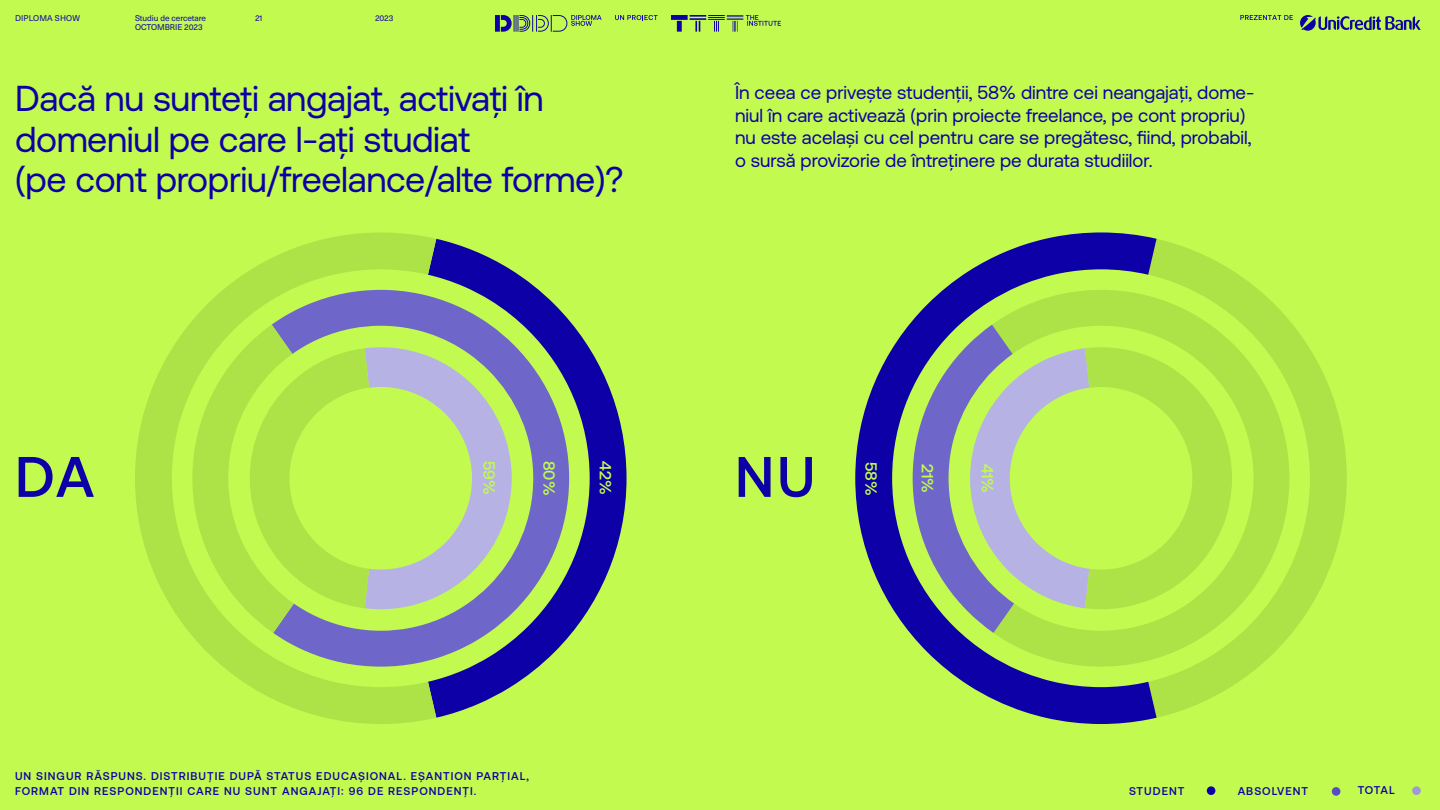
<style>
.page{position:relative;width:1440px;height:810px;background:#c2fa4f}
.page>*{position:absolute;margin:0;border:0;box-sizing:border-box;transform-origin:0 0}
.t1{font:500 57px "Aeonik";color:#0d00a6}
.t2{font:36px/40.5px "Aeonik";letter-spacing:-.01em;color:#0d00a6}
.t3{font:18.75px/22.5px "Aeonik";color:#0d00a6}
.t4{font:500 16.2px "Aeonik";color:#c2fa4f}
.t5{font:500 11.25px/15px "Aeonik";letter-spacing:.09em;color:#0d00a6}
.t6{font:8.25px/9.4px "Neue Haas Unica Pro";letter-spacing:-.005em;color:#0d00a6}
.t7{font:8.25px "Neue Haas Unica Pro";letter-spacing:.02em;color:#0d00a6}
</style>
<div class="page">
<svg style="left:1157px;top:239px;width:190px;height:479px"></svg>
<svg style="left:855px;top:232px;width:302px;height:492px"></svg>
<svg style="left:992px;top:290px;width:297px;height:377px;fill:#ade347"></svg>
<svg style="left:913px;top:325px;width:319px;height:308px"></svg>
<svg style="left:436px;top:239px;width:191px;height:479px"></svg>
<svg style="left:135px;top:232px;width:301px;height:492px"></svg>
<svg style="left:272px;top:290px;width:297px;height:377px"></svg>
<svg style="left:192px;top:325px;width:320px;height:308px"></svg>
<div style="left:1207px;top:786px;width:8px;height:9px;background:#0d00a6;border-radius:50%"></div>
<div style="left:1332px;top:787px;width:8px;height:9px;background:#554dc1;border-radius:50%"></div>
<div style="left:1412px;top:786px;width:9px;height:9px;background:#9e99db;border-radius:50%"></div>
<svg style="left:1300px;top:15px;width:121px;height:16px"></svg>
<svg style="left:1240px;top:15px;width:53px;height:5px"></svg>
<svg style="left:615px;top:15px;width:43px;height:5px"></svg>
<svg style="left:671px;top:15px;width:110px;height:17px"></svg>
<svg style="left:495px;top:15px;width:107px;height:17px"></svg>
<p class="t7" style="left:15px;top:13px;width:67px">DIPLOMA SHOW</p>
<p class="t6" style="left:135px;top:13px;width:73px">Studiu de cercetare<br>OCTOMBRIE 2023</p>
<p class="t6" style="left:255px;top:13px;width:9px">21</p>
<p class="t6" style="left:375px;top:13px;width:20px">2023</p>
<h2 class="t2" style="left:15px;top:79px;width:610px">Dacă nu sunteți angajat, activați în domeniul pe care l-ați studiat<br>(pe cont propriu/freelance/alte forme)?</h2>
<p class="t3" style="left:735px;top:82px;width:521px">În ceea ce privește studenții, 58% dintre cei neangajați, dome&shy;niul în care activează (prin proiecte freelance, pe cont propriu) nu este același cu cel pentru care se pregătesc, fiind, probabil, o sursă provizorie de întreținere pe durata studiilor.</p>
<h1 class="t1" style="left:15px;top:445px;width:81px">DA</h1>
<h1 class="t1" style="left:735px;top:445px;width:82px">NU</h1>
<p class="t4" style="left:498px;top:461px;width:35px;rotate:90deg">59%</p>
<p class="t4" style="left:558px;top:461px;width:36px;rotate:90deg">80%</p>
<p class="t4" style="left:614px;top:461px;width:35px;rotate:90deg">42%</p>
<p class="t4" style="left:880px;top:462px;width:35px;rotate:90deg">58%</p>
<p class="t4" style="left:936px;top:464px;width:31px;rotate:90deg">21%</p>
<p class="t4" style="left:996px;top:464px;width:31px;rotate:90deg">41%</p>
<p class="t5" style="left:15px;top:769px;width:516px">UN SINGUR RĂSPUNS. DISTRIBUȚIE DUPĂ STATUS EDUCAȘIONAL. EȘANTION PARȚIAL,<br>FORMAT DIN RESPONDENȚII CARE NU SUNT ANGAJAȚI: 96 DE RESPONDENȚI.</p>
<p class="t5" style="left:1129px;top:784px;width:57px">STUDENT</p>
<p class="t5" style="left:1238px;top:784px;width:72px">ABSOLVENT</p>
<p class="t5" style="left:1358px;top:783px;width:38px">TOTAL</p>
</div>
